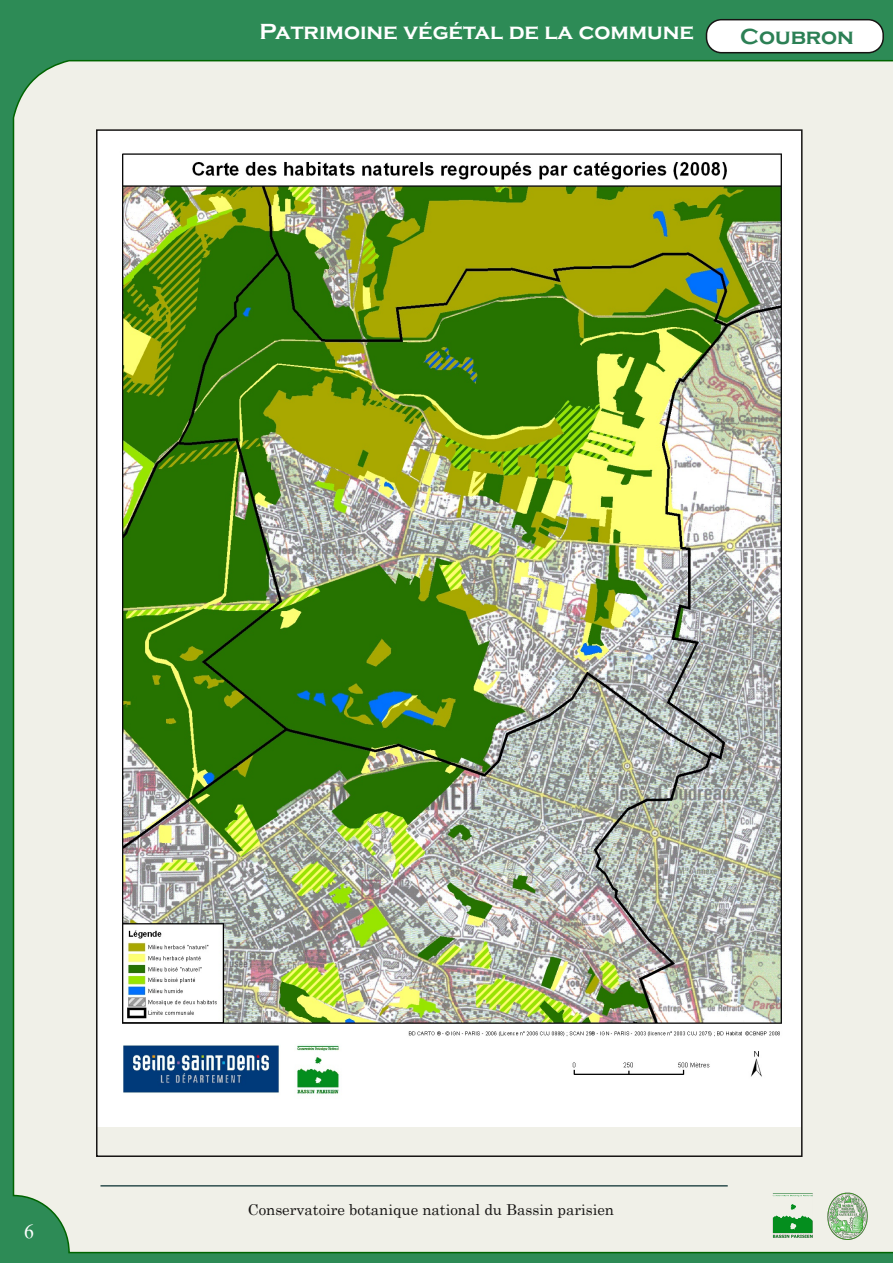
<style>
.page{position:relative;width:893px;height:1263px;background:#2d8b56}
.page>*{position:absolute;margin:0;border:0;box-sizing:border-box;transform-origin:0 0}
.t1{font:30px "Angsana New";color:#fff}
.t2{font:700 22.5px "Copperplate Gothic";color:#fff}
.t3{font:700 22.5px "Copperplate Gothic";color:#2c8055}
.t4{font:15px "Century Schoolbook";color:#161413}
</style>
<div class="page">
<div style="left:13px;top:60px;width:880px;height:1193px;background:#f0f0e8"></div>
<img style="left:769px;top:1190px;width:49px;height:49px">
<img style="left:825px;top:1190px;width:45px;height:52px">
<hr style="left:100px;top:1185px;width:628px;height:1px;background:#2f4f4f">
<img style="left:99px;top:132px;width:701px;height:995px">
<div style="left:706px;top:20px;width:177px;height:33px;background:#fff;border-radius:15px"></div>
<div style="left:706px;top:19px;width:178px;height:34px;border:2px solid #161413;border-radius:15px"></div>
<h2 class="t2" style="left:260px;top:19px;width:436px">Patrimoine végétal de la commune</h2>
<h2 class="t3" style="left:740px;top:24px;width:115px">Coubron</h2>
<h1 class="t1" style="left:24px;top:1210px;width:11px">6</h1>
<p class="t4" style="left:248px;top:1200px;width:368px">Conservatoire botanique national du Bassin parisien</p>
</div>
